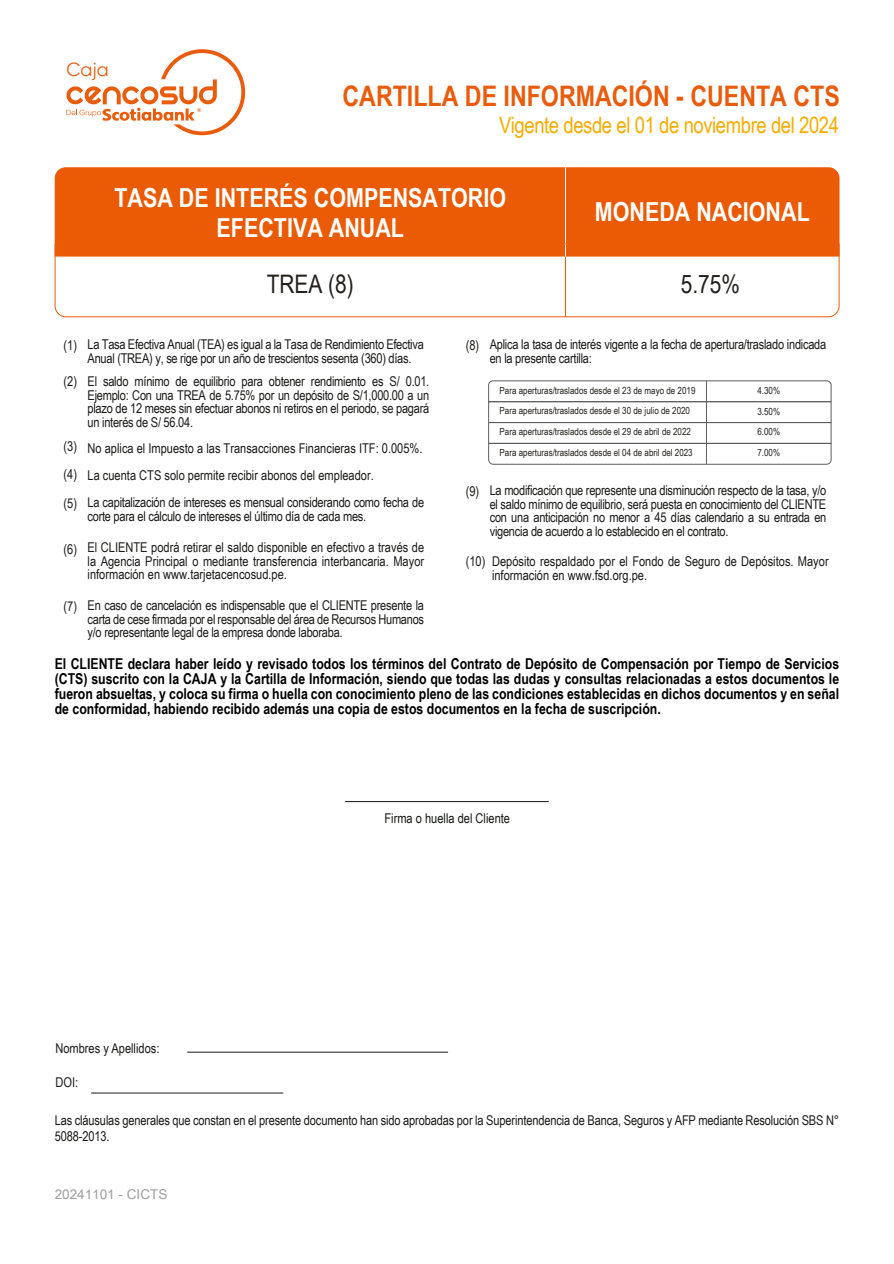
<style>
.page{position:relative;width:894px;height:1264px;background:#fff}
.page>*{position:absolute;margin:0;border:0;box-sizing:border-box;transform-origin:0 0}
.t1{font:700 28.2px "Arial Narrow";color:#ea5b0b}
.t2{font:700 26.25px/29.4px "Arial Narrow";color:#fff;text-align:center}
.t3{font:25.5px "Arial Narrow";color:#23201c}
.t4{font:22.5px "Arial Narrow";letter-spacing:-.02em;color:#f8ac00}
.t5{font:18.9px "Gilroy";color:#ea5b0b}
.t6{font:700 15px/15px "Arial Narrow";color:#000;text-align:justify}
.t7{font:13.5px/13.5px "Arial Narrow";letter-spacing:-.02em;color:#1a1a18;text-align:justify}
.t8{font:13.5px/27.3px "Arial Narrow";color:#1a1a18}
.t9{font:13.5px "Arial Narrow";color:#141712}
.t10{font:13.5px "Arial Unicode MS";color:#9e9e9e}
.t11{font:9.75px/20.9px "Arial Narrow";color:#23201c;text-align:justify}
</style>
<div class="page">
<svg style="left:66px;top:49px;width:179px;height:86px"></svg>
<hr style="left:187px;top:1051px;width:261px;height:1px;background:#1a1a18">
<hr style="left:91px;top:1092px;width:192px;height:1px;background:#1a1a18">
<hr style="left:345px;top:801px;width:203px;height:1px;background:#141712">
<div style="left:55px;top:167px;width:784px;height:76px;background:#eb5b05"></div>
<hr style="left:565px;top:167px;width:1px;height:89px;background:#fff">
<svg style="left:54px;top:243px;width:785px;height:74px"></svg>
<svg style="left:488px;top:380px;width:343px;height:85px"></svg>
<h3 class="t5" style="left:66px;top:58px;width:44px">Caja</h3>
<h1 class="t1" style="left:342px;top:75px;width:498px">CARTILLA DE INFORMACIÓN - CUENTA CTS</h1>
<h3 class="t4" style="left:499px;top:108px;width:341px">Vigente desde el 01 de noviembre del 2024</h3>
<h2 class="t2" style="left:114px;top:182px;width:393px">TASA DE INTERÉS COMPENSATORIO<br>EFECTIVA ANUAL</h2>
<h2 class="t2" style="left:594px;top:196px;width:216px">MONEDA NACIONAL</h2>
<h3 class="t3" style="left:267px;top:265px;width:89px">TREA (8)</h3>
<h3 class="t3" style="left:680px;top:265px;width:61px">5.75%</h3>
<p class="t7" style="left:87px;top:337px;width:338px;text-indent:-24px">(1) La Tasa Efectiva Anual (TEA) es igual a la Tasa de Rendimiento Efectiva<br>Anual (TREA) y, se rige por un año de trescientos sesenta (360) días.</p>
<p class="t7" style="left:87px;top:374px;width:343px;text-indent:-24px">(2) El saldo mínimo de equilibrio para obtener rendimiento es S/ 0.01.<br>Ejemplo: Con una TREA de 5.75% por un depósito de S/1,000.00 a un plazo de 12 meses sin efectuar abonos ni retiros en el periodo, se pagará un interés de S/ 56.04.</p>
<p class="t8" style="left:63px;top:433px;width:362px">(3) No aplica el Impuesto a las Transacciones Financieras ITF: 0.005%. (4) La cuenta CTS solo permite recibir abonos del empleador.<br>(5) La capitalización de intereses es mensual considerando como fecha de</p>
<p class="t7" style="left:87px;top:508px;width:280px">corte para el cálculo de intereses el último día de cada mes.</p>
<p class="t7" style="left:87px;top:540px;width:338px;text-indent:-24px">(6) El CLIENTE podrá retirar el saldo disponible en efectivo a través de la Agencia Principal o mediante transferencia interbancaria. Mayor información en www.tarjetacencosud.pe.</p>
<p class="t7" style="left:87px;top:598px;width:338px;text-indent:-24px">(7) En caso de cancelación es indispensable que el CLIENTE presente la carta de cese firmada por el responsable del área de Recursos Humanos y/o representante legal de la empresa donde laboraba.</p>
<p class="t7" style="left:489px;top:337px;width:338px;text-indent:-24px">(8) Aplica la tasa de interés vigente a la fecha de apertura/traslado indicada en la presente cartilla:</p>
<p class="t11" style="left:499px;top:379px;width:197px;text-align:left">Para aperturas/traslados desde el 23 de mayo de 2019<br>Para aperturas/traslados desde el 30 de julio de 2020<br>Para aperturas/traslados desde el 29 de abril de 2022<br>Para aperturas/traslados desde el 04 de abril del 2023</p>
<p class="t11" style="left:757px;top:379px;width:24px">4.30% 3.50% 6.00% 7.00%</p>
<p class="t7" style="left:489px;top:483px;width:338px;text-indent:-24px">(9) La modificación que represente una disminución respecto de la tasa, y/o el saldo mínimo de equilibrio, será puesta en conocimiento del CLIENTE con una anticipación no menor a 45 días calendario a su entrada en vigencia de acuerdo a lo establecido en el contrato.</p>
<p class="t8" style="left:492px;top:554px;width:338px;line-height:13.5px;text-indent:-26px">(10) Depósito respaldado por el Fondo de Seguro de Depósitos. Mayor información en www.fsd.org.pe.</p>
<p class="t6" style="left:55px;top:655px;width:785px">El CLIENTE declara haber leído y revisado todos los términos del Contrato de Depósito de Compensación por Tiempo de Servicios (CTS) suscrito con la CAJA y la Cartilla de Información, siendo que todas las dudas y consultas relacionadas a estos documentos le fueron absueltas, y coloca su firma o huella con conocimiento pleno de las condiciones establecidas en dichos documentos y en señal de conformidad, habiendo recibido además una copia de estos documentos en la fecha de suscripción.</p>
<p class="t9" style="left:384px;top:808px;width:127px">Firma o huella del Cliente</p>
<p class="t8" style="left:55px;top:1033px;width:105px">Nombres y Apellidos:</p>
<p class="t7" style="left:55px;top:1074px;width:24px">DOI:</p>
<p class="t7" style="left:55px;top:1110px;width:786px;line-height:16.2px">Las cláusulas generales que constan en el presente documento han sido aprobadas por la Superintendencia de Banca, Seguros y AFP mediante Resolución SBS N°<br>5088-2013.</p>
<p class="t10" style="left:55px;top:1184px;width:114px">20241101 - CICTS</p>
</div>
